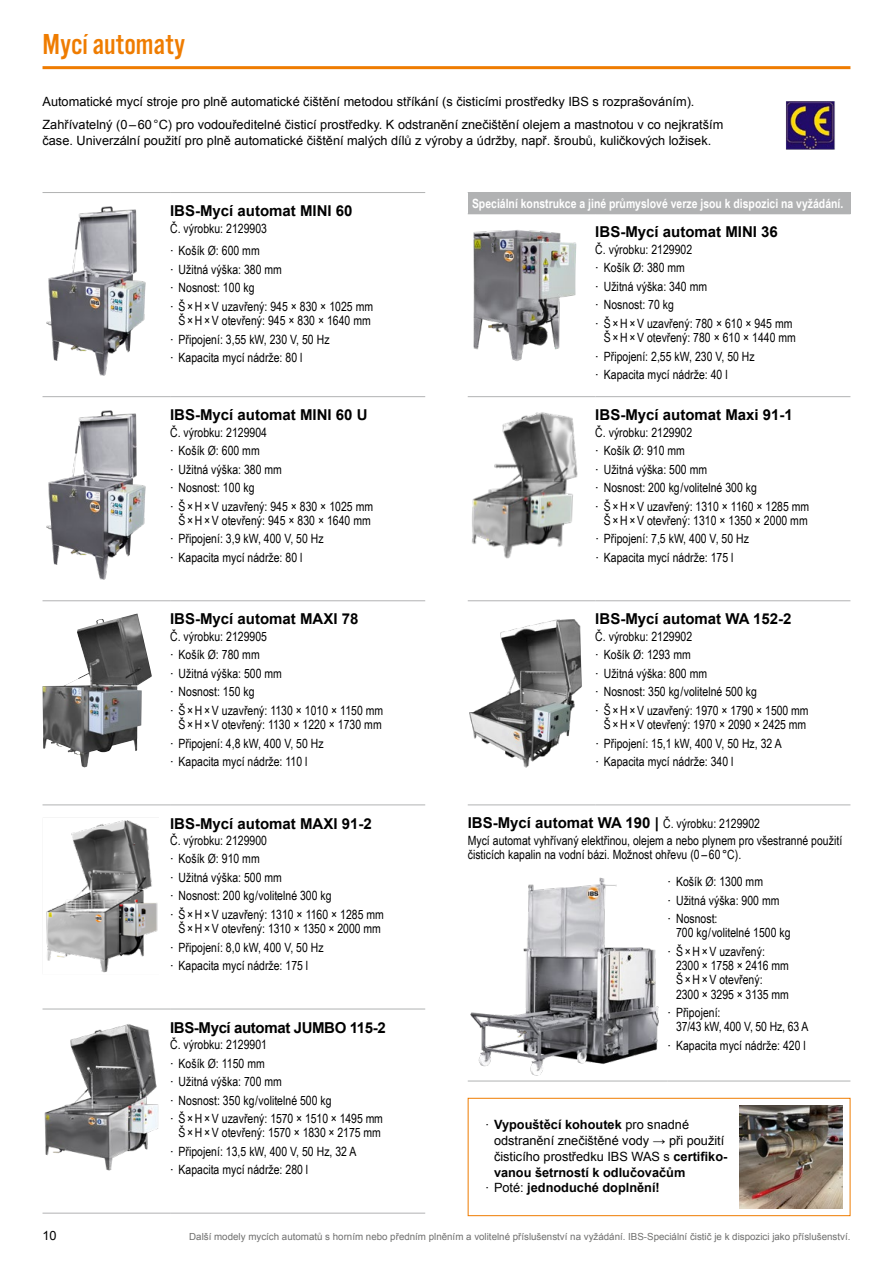
<style>
.page{position:relative;width:893px;height:1263px;background:#fff}
.page>*{position:absolute;margin:0;border:0;box-sizing:border-box;transform-origin:0 0}
.t1{font:30px "Alternate Got No 3 D";color:#ef7c00}
.t2{font:700 15px "Arial";color:#000}
.t3{font:700 15px "Arial";letter-spacing:-.025em;color:#000}
.t4{font:12.75px/18.5px "Arial Narrow";color:#000}
.t5{font:12.75px/23.7px "Arial";color:#000}
.t6{font:700 12.75px "Arial";color:#000}
.t7{font:700 12.75px "Arial Narrow";color:#fff}
.t8{font:9.75px "Arial";color:#6f6f6e}
.s1{font-family:"Arial"}
.s2{font-family:"Arial Narrow";font-weight:400;font-size:12.75px}
.s3{font-weight:400}
.s4{font-weight:700}
</style>
<div class="page">
<div style="left:468px;top:1098px;width:382px;height:118px;border:1px solid #ef7c00"></div>
<hr style="left:43px;top:66px;width:807px;height:3px;background:#ef7c00">
<hr style="left:43px;top:192px;width:127px;height:1px;background:#b1b2b3">
<hr style="left:170px;top:192px;width:255px;height:1px;background:#b1b2b3">
<hr style="left:43px;top:396px;width:127px;height:1px;background:#b1b2b3">
<hr style="left:170px;top:396px;width:255px;height:1px;background:#b1b2b3">
<hr style="left:43px;top:600px;width:127px;height:1px;background:#b1b2b3">
<hr style="left:170px;top:600px;width:255px;height:1px;background:#b1b2b3">
<hr style="left:43px;top:804px;width:127px;height:1px;background:#b1b2b3">
<hr style="left:170px;top:804px;width:255px;height:1px;background:#b1b2b3">
<hr style="left:43px;top:1009px;width:127px;height:1px;background:#b1b2b3">
<hr style="left:170px;top:1009px;width:255px;height:1px;background:#b1b2b3">
<hr style="left:43px;top:1213px;width:127px;height:1px;background:#b1b2b3">
<hr style="left:170px;top:1213px;width:255px;height:1px;background:#b1b2b3">
<img style="left:46px;top:206px;width:100px;height:170px">
<img style="left:46px;top:410px;width:100px;height:170px">
<img style="left:43px;top:613px;width:98px;height:154px">
<img style="left:46px;top:820px;width:112px;height:153px">
<img style="left:44px;top:1024px;width:115px;height:147px">
<div style="left:468px;top:193px;width:382px;height:21px;background:#b1b2b3"></div>
<hr style="left:468px;top:396px;width:127px;height:1px;background:#b1b2b3">
<hr style="left:595px;top:396px;width:255px;height:1px;background:#b1b2b3">
<hr style="left:468px;top:600px;width:127px;height:1px;background:#b1b2b3">
<hr style="left:595px;top:600px;width:255px;height:1px;background:#b1b2b3">
<hr style="left:468px;top:804px;width:127px;height:1px;background:#b1b2b3">
<hr style="left:595px;top:804px;width:255px;height:1px;background:#b1b2b3">
<hr style="left:468px;top:192px;width:127px;height:1px;background:#b1b2b3">
<hr style="left:595px;top:192px;width:255px;height:1px;background:#b1b2b3">
<img style="left:473px;top:230px;width:104px;height:131px">
<img style="left:472px;top:412px;width:106px;height:147px">
<img style="left:469px;top:619px;width:113px;height:149px">
<hr style="left:468px;top:1081px;width:200px;height:1px;background:#b1b2b3">
<hr style="left:668px;top:1081px;width:182px;height:1px;background:#b1b2b3">
<img style="left:470px;top:877px;width:189px;height:199px">
<img style="left:786px;top:101px;width:49px;height:49px">
<img style="left:739px;top:1106px;width:104px;height:102px">
<h1 class="t1" style="left:43px;top:28px;width:144px">Mycí automaty</h1>
<p class="t5" style="left:43px;top:89px;width:682px">Automatické mycí stroje pro plně automatické čištění metodou stříkání (s čisticími prostředky IBS s rozprašováním).<br>Zahřívatelný (0–60°C) pro vodouředitelné čisticí prostředky. K odstranění znečištění olejem a mastnotou v co nejkratším</p>
<p class="t5" style="left:43px;top:129px;width:670px">čase. Univerzální použití pro plně automatické čištění malých dílů z výroby a údržby, např. šroubů, kuličkových ložisek.</p>
<p class="t5" style="left:43px;top:1223px;width:16px">10</p>
<p class="t2" style="left:170px;top:200px;width:184px">IBS-Mycí automat MINI 60</p>
<p class="t4" style="left:170px;top:216px;width:98px;line-height:22.8px">Č. výrobku: 2129903 <span class="s1">∙</span> Košík Ø: 600 mm</p>
<p class="t4" style="left:170px;top:260px;width:205px"><span class="s1">∙</span> Užitná výška: 380 mm<br><span class="s1">∙</span> Nosnost: 100 kg<br><span class="s1">∙</span> Š×H×V uzavřený: 945 × 830 × 1025 mm</p>
<p class="t4" style="left:170px;top:311px;width:202px;text-indent:9px">Š×H×V otevřený: 945 × 830 × 1640 mm <span class="s1">∙</span> Připojení: 3,55 kW, 230 V, 50 Hz<br><span class="s1">∙</span> Kapacita mycí nádrže: 80 l</p>
<p class="t2" style="left:170px;top:404px;width:199px">IBS-Mycí automat MINI 60 U</p>
<p class="t4" style="left:170px;top:422px;width:205px">Č. výrobku: 2129904<br><span class="s1">∙</span> Košík Ø: 600 mm<br><span class="s1">∙</span> Užitná výška: 380 mm<br><span class="s1">∙</span> Nosnost: 100 kg<br><span class="s1">∙</span> Š×H×V uzavřený: 945 × 830 × 1025 mm</p>
<p class="t4" style="left:170px;top:511px;width:202px;text-indent:9px">Š×H×V otevřený: 945 × 830 × 1640 mm <span class="s1">∙</span> Připojení: 3,9 kW, 400 V, 50 Hz<br><span class="s1">∙</span> Kapacita mycí nádrže: 80 l</p>
<p class="t2" style="left:170px;top:609px;width:190px">IBS-Mycí automat MAXI 78</p>
<p class="t4" style="left:170px;top:627px;width:215px">Č. výrobku: 2129905<br><span class="s1">∙</span> Košík Ø: 780 mm<br><span class="s1">∙</span> Užitná výška: 500 mm<br><span class="s1">∙</span> Nosnost: 150 kg<br><span class="s1">∙</span> Š×H×V uzavřený: 1130 × 1010 × 1150 mm</p>
<p class="t4" style="left:170px;top:715px;width:213px;text-indent:9px">Š×H×V otevřený: 1130 × 1220 × 1730 mm <span class="s1">∙</span> Připojení: 4,8 kW, 400 V, 50 Hz<br><span class="s1">∙</span> Kapacita mycí nádrže: 110 l</p>
<p class="t2" style="left:170px;top:813px;width:203px">IBS-Mycí automat MAXI 91-2</p>
<p class="t4" style="left:170px;top:831px;width:215px">Č. výrobku: 2129900<br><span class="s1">∙</span> Košík Ø: 910 mm<br><span class="s1">∙</span> Užitná výška: 500 mm<br><span class="s1">∙</span> Nosnost: 200 kg/volitelné 300 kg<br><span class="s1">∙</span> Š×H×V uzavřený: 1310 × 1160 × 1285 mm</p>
<p class="t4" style="left:170px;top:919px;width:212px;text-indent:9px">Š×H×V otevřený: 1310 × 1350 × 2000 mm <span class="s1">∙</span> Připojení: 8,0 kW, 400 V, 50 Hz<br><span class="s1">∙</span> Kapacita mycí nádrže: 175 l</p>
<p class="t3" style="left:170px;top:1017px;width:217px">IBS-Mycí automat JUMBO 115-2</p>
<p class="t4" style="left:170px;top:1035px;width:214px">Č. výrobku: 2129901<br><span class="s1">∙</span> Košík Ø: 1150 mm<br><span class="s1">∙</span> Užitná výška: 700 mm<br><span class="s1">∙</span> Nosnost: 350 kg/volitelné 500 kg<br><span class="s1">∙</span> Š×H×V uzavřený: 1570 × 1510 × 1495 mm</p>
<p class="t4" style="left:170px;top:1123px;width:212px;text-indent:9px">Š×H×V otevřený: 1570 × 1830 × 2175 mm <span class="s1">∙</span> Připojení: 13,5 kW, 400 V, 50 Hz, 32 A<br><span class="s1">∙</span> Kapacita mycí nádrže: 280 l</p>
<p class="t7" style="left:472px;top:194px;width:373px">Speciální konstrukce a jiné průmyslové verze jsou k dispozici na vyžádání.</p>
<p class="t2" style="left:595px;top:222px;width:184px">IBS-Mycí automat MINI 36</p>
<p class="t4" style="left:595px;top:240px;width:199px">Č. výrobku: 2129902<br><span class="s1">∙</span> Košík Ø: 380 mm<br><span class="s1">∙</span> Užitná výška: 340 mm<br><span class="s1">∙</span> Nosnost: 70 kg<br><span class="s1">∙</span> Š×H×V uzavřený: 780 × 610 × 945 mm</p>
<p class="t4" style="left:595px;top:328px;width:202px;text-indent:9px">Š×H×V otevřený: 780 × 610 × 1440 mm <span class="s1">∙</span> Připojení: 2,55 kW, 230 V, 50 Hz<br><span class="s1">∙</span> Kapacita mycí nádrže: 40 l</p>
<p class="t2" style="left:595px;top:404px;width:199px">IBS-Mycí automat Maxi 91-1</p>
<p class="t4" style="left:595px;top:422px;width:215px">Č. výrobku: 2129902<br><span class="s1">∙</span> Košík Ø: 910 mm<br><span class="s1">∙</span> Užitná výška: 500 mm<br><span class="s1">∙</span> Nosnost: 200 kg/volitelné 300 kg<br><span class="s1">∙</span> Š×H×V uzavřený: 1310 × 1160 × 1285 mm</p>
<p class="t4" style="left:595px;top:511px;width:214px;text-indent:9px">Š×H×V otevřený: 1310 × 1350 × 2000 mm <span class="s1">∙</span> Připojení: 7,5 kW, 400 V, 50 Hz<br><span class="s1">∙</span> Kapacita mycí nádrže: 175 l</p>
<p class="t2" style="left:595px;top:609px;width:198px">IBS-Mycí automat WA 152-2</p>
<p class="t4" style="left:595px;top:627px;width:215px">Č. výrobku: 2129902<br><span class="s1">∙</span> Košík Ø: 1293 mm<br><span class="s1">∙</span> Užitná výška: 800 mm<br><span class="s1">∙</span> Nosnost: 350 kg/volitelné 500 kg<br><span class="s1">∙</span> Š×H×V uzavřený: 1970 × 1790 × 1500 mm</p>
<p class="t4" style="left:595px;top:715px;width:212px;text-indent:9px">Š×H×V otevřený: 1970 × 2090 × 2425 mm <span class="s1">∙</span> Připojení: 15,1 kW, 400 V, 50 Hz, 32 A<br><span class="s1">∙</span> Kapacita mycí nádrže: 340 l</p>
<p class="t2" style="left:468px;top:812px;width:294px">IBS-Mycí automat WA 190 | <span class="s2">Č. výrobku: 2129902</span></p>
<p class="t4" style="left:468px;top:832px;width:376px;line-height:14.2px">Mycí automat vyhřívaný elektřinou, olejem a nebo plynem pro všestranné použití čisticích kapalin na vodní bázi. Možnost ohřevu (0 – 60 °C).</p>
<p class="t4" style="left:668px;top:872px;width:113px"><span class="s1">∙</span> Košík Ø: 1300 mm<br><span class="s1">∙</span> Užitná výška: 900 mm <span class="s1">∙</span> Nosnost:</p>
<p class="t4" style="left:668px;top:923px;width:124px;text-indent:9px">700 kg/volitelné 1500 kg <span class="s1">∙</span> Š×H×V uzavřený:</p>
<p class="t4" style="left:676px;top:958px;width:114px;line-height:14.2px">2300 × 1758 × 2416 mm<br>Š×H×V otevřený:<br>2300 × 3295 × 3135 mm</p>
<p class="t4" style="left:676px;top:1005px;width:134px;line-height:14.2px;text-indent:-9px"><span class="s1">∙</span> Připojení:<br>37/43 kW, 400 V, 50 Hz, 63 A</p>
<p class="t4" style="left:668px;top:1036px;width:140px"><span class="s1">∙</span> Kapacita mycí nádrže: 420 l</p>
<p class="t6" style="left:485px;top:1116px;width:205px"><span class="s3">∙</span> Vypouštěcí kohoutek <span class="s3">pro snadné</span></p>
<p class="t5" style="left:494px;top:1129px;width:232px">odstranění znečištěné vody → při použití</p>
<p class="t5" style="left:494px;top:1145px;width:235px">čisticího prostředku IBS WAS s <span class="s4">certifiko-</span></p>
<p class="t6" style="left:494px;top:1163px;width:193px">vanou šetrností k odlučovačům</p>
<p class="t6" style="left:485px;top:1179px;width:176px"><span class="s3">∙ Poté:</span> jednoduché doplnění!</p>
<p class="t8" style="left:189px;top:1230px;width:663px">Další modely mycích automatů s horním nebo předním plněním a volitelné příslušenství na vyžádání. IBS-Speciální čistič je k dispozici jako příslušenství.</p>
</div>
